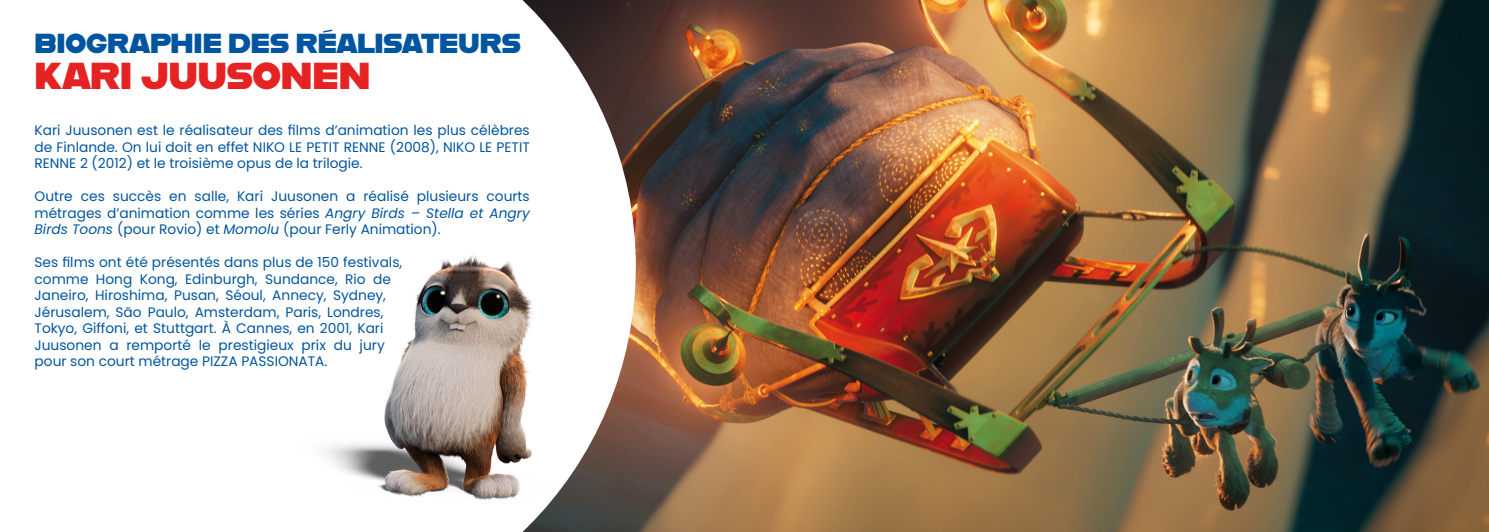
<style>
.page{position:relative;width:1489px;height:532px;background:#fff}
.page>*{position:absolute;margin:0;border:0;box-sizing:border-box;transform-origin:0 0}
.t1{font:37.5px "Alfarn";letter-spacing:-.01em;color:#e42322}
.t2{font:27.5px "Alfarn";letter-spacing:-.02em;color:#0055a0}
.t3{font:13.75px/16.5px "Poppins";color:#0055a0;text-align:justify}
.s1{font-style:italic}
</style>
<div class="page">
<img style="left:635px;top:0;width:853px;height:531px">
<svg style="left:522px;top:0;width:113px;height:531px"></svg>
<img style="left:324px;top:239px;width:275px;height:292px">
<p class="t2" style="left:35px;top:27px;width:488px">BIOGRAPHIE DES RÉALISATEURS</p>
<p class="t1" style="left:35px;top:53px;width:337px">KARI JUUSONEN</p>
<p class="t3" style="left:35px;top:122px;width:497px">Kari Juusonen est le réalisateur des films d’animation les plus célèbres de Finlande. On lui doit en effet NIKO LE PETIT RENNE (2008), NIKO LE PETIT RENNE 2 (2012) et le troisième opus de la trilogie.</p>
<p class="t3" style="left:35px;top:188px;width:497px">Outre ces succès en salle, Kari Juusonen a réalisé plusieurs courts métrages d’animation comme les séries <span class="s1">Angry Birds – Stella et Angry Birds Toons</span> (pour Rovio) et <span class="s1">Momolu</span> (pour Ferly Animation).</p>
<p class="t3" style="left:35px;top:254px;width:369px;text-align:left">Ses films ont été présentés dans plus de 150 festivals, comme Hong Kong, Edinburgh, Sundance, Rio de Janeiro, Hiroshima, Pusan, Séoul, Annecy, Sydney, Jérusalem, São Paulo, Amsterdam, Paris, Londres, Tokyo, Giffoni, et Stuttgart. À Cannes, en 2001, Kari Juusonen a remporté le prestigieux prix du jury pour son court métrage PIZZA PASSIONATA.</p>
</div>
